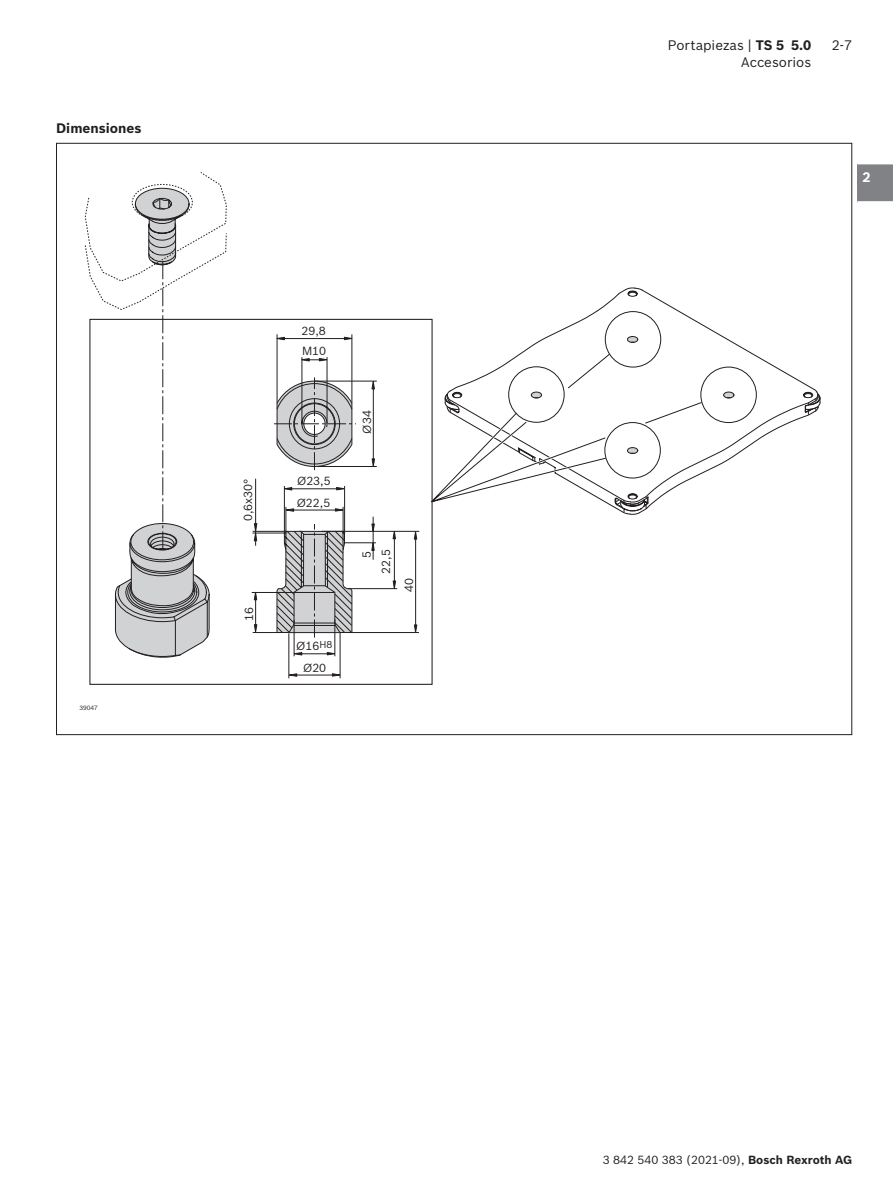
<style>
.page{position:relative;width:893px;height:1191px;background:#fff}
.page>*{position:absolute;margin:0;border:0;box-sizing:border-box;transform-origin:0 0}
.t1{font:13.5px/16.4px "Bosch Sans";color:#231f20;text-align:right}
.t2{font:700 13.5px "Bosch Sans";color:#231f20}
.t3{font:700 13.5px "Bosch Sans";color:#fff}
.t4{font:11.55px/22.4px "Bosch Sans";color:#231f20}
.t5{font:6px "Bosch Sans";color:#231f20}
.s1{font-weight:700}
</style>
<div class="page">
<div style="left:857px;top:162px;width:36px;height:42px;background:#808285"></div>
<div style="left:857px;top:159px;width:36px;height:5px;background:#fff"></div>
<div style="left:857px;top:201px;width:36px;height:5px;background:#fff"></div>
<svg style="left:425px;top:291px;width:396px;height:221px"></svg>
<hr style="left:252px;top:592px;width:45px;height:1px;background:#231f20">
<svg style="left:85px;top:172px;width:142px;height:486px"></svg>
<div style="left:89px;top:319px;width:344px;height:366px;border:1px solid #231f20"></div>
<hr style="left:335px;top:619px;width:1px;height:37px;background:#231f20">
<hr style="left:294px;top:620px;width:1px;height:36px;background:#231f20">
<hr style="left:340px;top:633px;width:1px;height:45px;background:#231f20">
<hr style="left:289px;top:633px;width:1px;height:45px;background:#231f20">
<hr style="left:344px;top:486px;width:1px;height:48px;background:#231f20">
<hr style="left:284px;top:486px;width:1px;height:48px;background:#231f20">
<svg style="left:327px;top:652px;width:9px;height:3px"></svg>
<svg style="left:293px;top:652px;width:9px;height:3px"></svg>
<hr style="left:296px;top:675px;width:39px;height:1px;background:#231f20">
<svg style="left:332px;top:673px;width:9px;height:3px"></svg>
<svg style="left:288px;top:673px;width:9px;height:3px"></svg>
<hr style="left:297px;top:653px;width:35px;height:1px;background:#231f20">
<hr style="left:394px;top:537px;width:1px;height:47px;background:#231f20">
<svg style="left:393px;top:530px;width:3px;height:9px"></svg>
<svg style="left:393px;top:580px;width:3px;height:10px"></svg>
<hr style="left:373px;top:517px;width:1px;height:42px;background:#231f20">
<svg style="left:371px;top:540px;width:4px;height:11px"></svg>
<svg style="left:371px;top:523px;width:4px;height:11px"></svg>
<hr style="left:415px;top:537px;width:1px;height:91px;background:#231f20">
<svg style="left:414px;top:530px;width:3px;height:9px"></svg>
<svg style="left:414px;top:624px;width:3px;height:8px"></svg>
<hr style="left:322px;top:531px;width:97px;height:1px;background:#231f20">
<hr style="left:252px;top:533px;width:32px;height:1px;background:#231f20">
<hr style="left:348px;top:588px;width:49px;height:1px;background:#231f20">
<hr style="left:348px;top:632px;width:71px;height:1px;background:#231f20">
<hr style="left:344px;top:542px;width:32px;height:1px;background:#231f20">
<hr style="left:255px;top:479px;width:1px;height:66px;background:#231f20">
<svg style="left:336px;top:487px;width:10px;height:3px"></svg>
<svg style="left:283px;top:487px;width:9px;height:3px"></svg>
<svg style="left:253px;top:507px;width:100px;height:130px"></svg>
<hr style="left:287px;top:488px;width:54px;height:1px;background:#231f20">
<svg style="left:274px;top:334px;width:103px;height:136px"></svg>
<hr style="left:280px;top:338px;width:69px;height:1px;background:#231f20">
<p class="t2" style="left:56px;top:118px;width:87px">Dimensiones</p>
<p class="t5" style="left:80px;top:704px;width:20px">39047</p>
<p class="t4" style="left:237px;top:521px;width:44px;rotate:-90deg">0,6x30°</p>
<p class="t4" style="left:238px;top:621px;width:15px;rotate:-90deg">16</p>
<p class="t4" style="left:302px;top:321px;width:26px;line-height:19.8px">29,8<br>M10</p>
<p class="t4" style="left:297px;top:470px;width:36px;line-height:21.9px">Ø23,5<br>Ø22,5</p>
<p class="t4" style="left:296px;top:634px;width:38px;text-align:center">Ø16<sup>H8<br></sup>Ø20</p>
<p class="t4" style="left:356px;top:434px;width:26px;rotate:-90deg">Ø34</p>
<p class="t4" style="left:355px;top:558px;width:8px;rotate:-90deg">5</p>
<p class="t4" style="left:375px;top:573px;width:26px;rotate:-90deg">22,5</p>
<p class="t4" style="left:398px;top:591px;width:15px;rotate:-90deg">40</p>
<p class="t1" style="left:668px;top:36px;width:145px">Portapiezas | <span class="s1">TS 5 5.0<br></span>Accesorios</p>
<p class="t1" style="left:832px;top:36px;width:22px">2-7</p>
<p class="t3" style="left:862px;top:167px;width:10px">2</p>
<p class="t4" style="left:603px;top:1147px;width:251px">3 842 540 383 (2021-09), <span class="s1">Bosch Rexroth AG</span></p>
</div>
